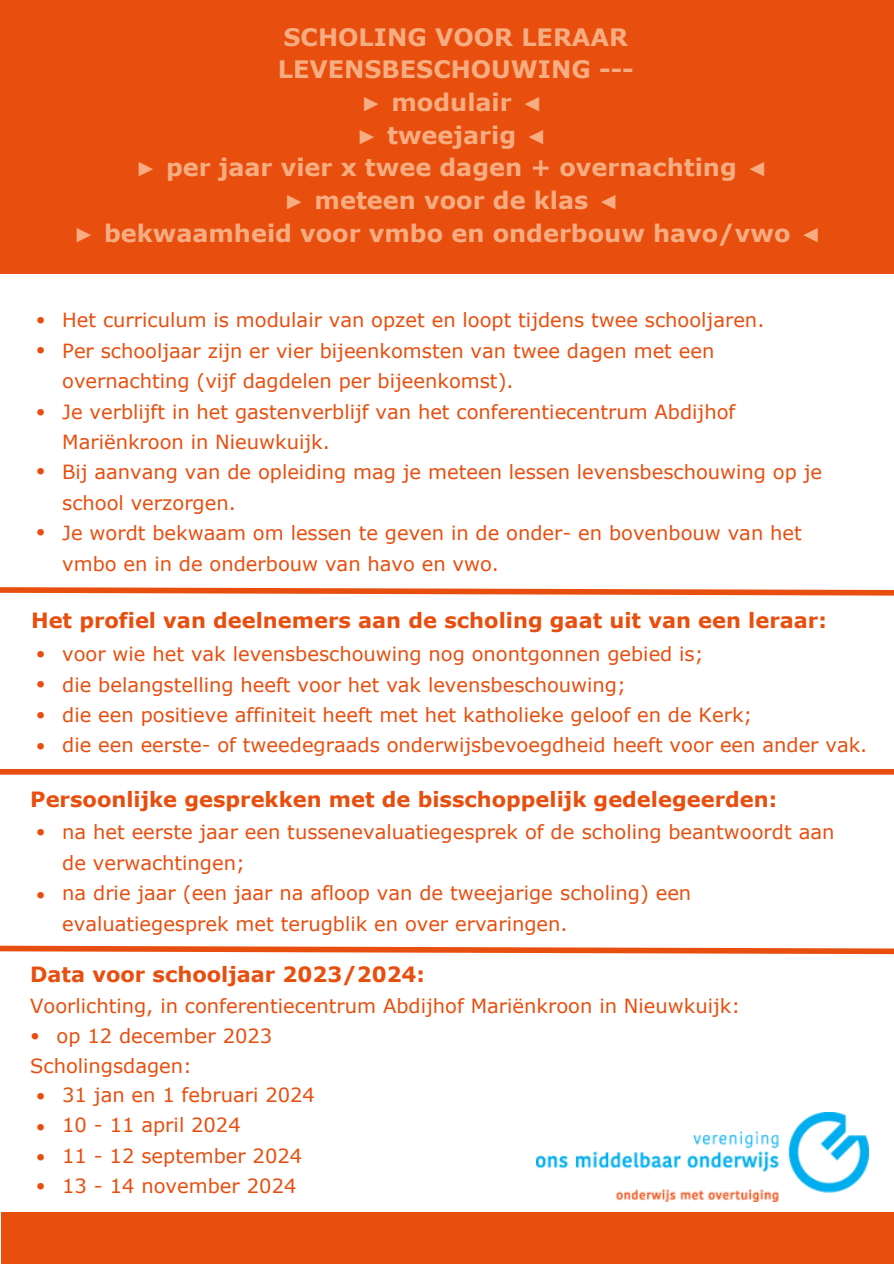
<style>
.page{position:relative;width:894px;height:1264px;background:#fff}
.page>*{position:absolute;margin:0;border:0;box-sizing:border-box;transform-origin:0 0}
.t1{font:700 24px/32.7px "Verdana";color:#f6ad81}
.t2{font:700 21px "Verdana";color:#e84e0e}
.t3{font:19.5px/30.5px "Verdana";color:#e84e0e}
.t4{font:18px "Verdana";color:#e84e0e}
.s1{font-family:"Liberation Serif";font-weight:400}
.s2{font-size:18px}
</style>
<div class="page">
<div style="left:0;top:0;width:893px;height:274px;background:#e84e0e"></div>
<img style="left:536px;top:1112px;width:331px;height:89px">
<svg style="left:0;top:587px;width:893px;height:9px"></svg>
<div style="left:1px;top:1212px;width:892px;height:51px;background:#e84e0e"></div>
<div style="left:0;top:769px;width:893px;height:5px;background:#e84e0e"></div>
<svg style="left:0;top:945px;width:893px;height:10px"></svg>
<p class="t1" style="left:278px;top:20px;width:357px">SCHOLING VOOR LERAAR<br>LEVENSBESCHOUWING ---</p>
<p class="t1" style="left:359px;top:85px;width:186px"><span class="s1">►</span> modulair <span class="s1">◄</span></p>
<p class="t1" style="left:355px;top:118px;width:194px"><span class="s1">►</span> tweejarig <span class="s1">◄</span></p>
<p class="t1" style="left:134px;top:150px;width:636px"><span class="s1">►</span> per jaar vier x twee dagen + overnachting <span class="s1">◄</span></p>
<p class="t1" style="left:282px;top:183px;width:339px"><span class="s1">►</span> meteen voor de klas <span class="s1">◄</span></p>
<p class="t1" style="left:72px;top:216px;width:751px"><span class="s1">►</span> bekwaamheid voor vmbo en onderbouw havo/vwo <span class="s1">◄</span></p>
<p class="t4" style="left:36px;top:308px;width:11px">•</p>
<p class="t4" style="left:36px;top:338px;width:11px">•</p>
<p class="t4" style="left:36px;top:400px;width:11px">•</p>
<p class="t4" style="left:36px;top:459px;width:11px">•</p>
<p class="t4" style="left:36px;top:520px;width:11px">•</p>
<p class="t3" style="left:62px;top:304px;width:703px">Het curriculum is modulair van opzet en loopt tijdens twee schooljaren.</p>
<p class="t3" style="left:62px;top:335px;width:653px">Per schooljaar zijn er vier bijeenkomsten van twee dagen met een overnachting (vijf dagdelen per bijeenkomst).</p>
<p class="t3" style="left:62px;top:395px;width:674px">Je verblijft in het gastenverblijf van het conferentiecentrum Abdijhof<br>Mariënkroon in Nieuwkuijk.</p>
<p class="t3" style="left:62px;top:456px;width:761px">Bij aanvang van de opleiding mag je meteen lessen levensbeschouwing op je school verzorgen.</p>
<p class="t3" style="left:62px;top:517px;width:740px">Je wordt bekwaam om lessen te geven in de onder- en bovenbouw van het vmbo en in de onderbouw van havo en vwo.</p>
<p class="t2" style="left:31px;top:606px;width:797px">Het profiel van deelnemers aan de scholing gaat uit van een leraar:</p>
<p class="t4" style="left:36px;top:641px;width:11px">•</p>
<p class="t4" style="left:36px;top:672px;width:11px">•</p>
<p class="t4" style="left:36px;top:702px;width:11px">•</p>
<p class="t4" style="left:36px;top:734px;width:11px">•</p>
<p class="t3" style="left:62px;top:638px;width:642px">voor wie het vak levensbeschouwing nog onontgonnen gebied is;</p>
<p class="t3" style="left:62px;top:668px;width:565px">die belangstelling heeft voor het vak levensbeschouwing;</p>
<p class="t3" style="left:62px;top:699px;width:691px">die een positieve affiniteit heeft met het katholieke geloof en de Kerk;</p>
<p class="t3" style="left:62px;top:729px;width:806px">die een eerste- of tweedegraads onderwijsbevoegdheid heeft voor een ander vak.</p>
<p class="t2" style="left:30px;top:786px;width:748px">Persoonlijke gesprekken met de bisschoppelijk gedelegeerden:</p>
<p class="t4" style="left:36px;top:819px;width:11px">•</p>
<p class="t3" style="left:62px;top:816px;width:773px">na het eerste jaar een tussenevaluatiegesprek of de scholing beantwoordt aan</p>
<p class="t3" style="left:62px;top:846px;width:184px">de verwachtingen;</p>
<p class="t3" style="left:36px;top:877px;width:656px"><span class="s2">•</span> na drie jaar (een jaar na afloop van de tweejarige scholing) een</p>
<p class="t3" style="left:62px;top:907px;width:506px">evaluatiegesprek met terugblik en over ervaringen.</p>
<p class="t2" style="left:30px;top:961px;width:396px">Data voor schooljaar 2023/2024:</p>
<p class="t3" style="left:30px;top:989px;width:711px">Voorlichting, in conferentiecentrum Abdijhof Mariënkroon in Nieuwkuijk:</p>
<p class="t3" style="left:30px;top:1020px;width:244px;line-height:30px"><span class="s2">•</span> op 12 december 2023<br>Scholingsdagen:</p>
<p class="t3" style="left:62px;top:1079px;width:254px">31 jan en 1 februari 2024<br>10 - 11 april 2024<br>11 - 12 september 2024<br>13 - 14 november 2024</p>
<p class="t4" style="left:36px;top:1083px;width:11px">•</p>
<p class="t4" style="left:36px;top:1114px;width:11px">•</p>
<p class="t4" style="left:36px;top:1144px;width:11px">•</p>
<p class="t4" style="left:36px;top:1174px;width:11px">•</p>
</div>
